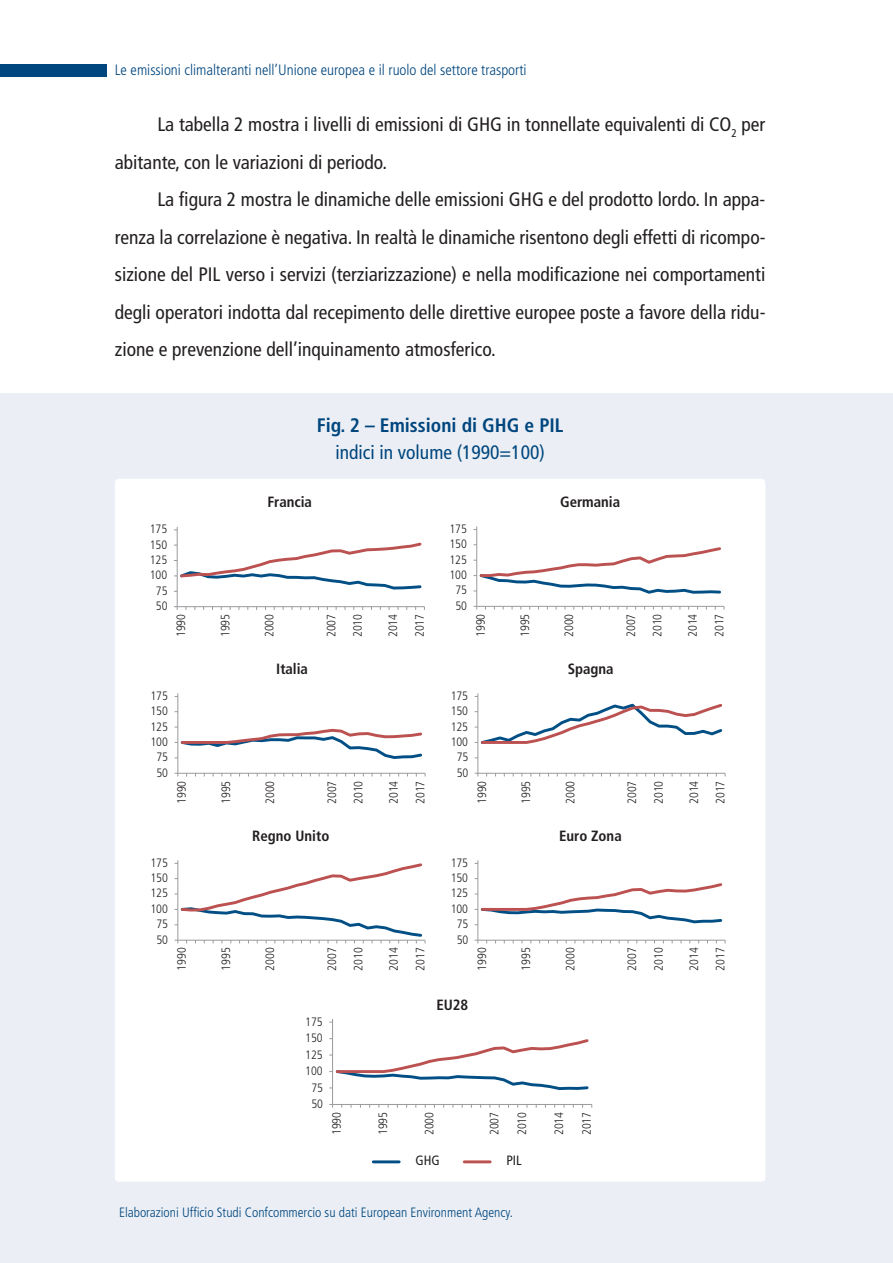
<style>
.page{position:relative;width:893px;height:1263px;background:#fff}
.page>*{position:absolute;margin:0;border:0;box-sizing:border-box;transform-origin:0 0}
.t1{font:condensed 19.5px/37.5px "Frutiger LT Std";color:#231f20}
.t2{font:700 condensed 19.5px "Frutiger LT Std";color:#00467e}
.t3{font:condensed 19.5px "Frutiger LT Std";color:#00467e}
.t4{font:300 condensed 15px "Frutiger LT Std";color:#00467e}
.t5{font:700 condensed 14.85px "Frutiger LT Std";color:#231f20}
.t6{font:300 condensed 13.5px "Frutiger LT Std";color:#00467e}
.t7{font:condensed 13.5px "Frutiger LT Std";letter-spacing:-.005em;color:#231f20}
.t8{font:300 condensed 12.15px/26.5px "Frutiger LT Std";letter-spacing:-.005em;color:#231f20}
</style>
<div class="page">
<div style="left:0;top:64px;width:106px;height:13px;background:#00467e"></div>
<div style="left:0;top:394px;width:893px;height:869px;background:#ebeff5"></div>
<div style="left:115px;top:479px;width:650px;height:703px;background:#fff;border-radius:4px"></div>
<hr style="left:177px;top:527px;width:1px;height:80px;background:#989a9d">
<hr style="left:177px;top:606px;width:247px;height:1px;background:#989a9d">
<svg style="left:174px;top:606px;width:4px;height:4px"></svg>
<svg style="left:174px;top:541px;width:248px;height:51px"></svg>
<hr style="left:476px;top:526px;width:1px;height:80px;background:#989a9d">
<hr style="left:477px;top:606px;width:247px;height:1px;background:#989a9d">
<svg style="left:473px;top:544px;width:248px;height:51px"></svg>
<hr style="left:177px;top:693px;width:1px;height:80px;background:#989a9d">
<hr style="left:178px;top:773px;width:247px;height:1px;background:#989a9d">
<svg style="left:175px;top:726px;width:247px;height:34px"></svg>
<hr style="left:477px;top:693px;width:1px;height:80px;background:#989a9d">
<hr style="left:478px;top:773px;width:247px;height:1px;background:#989a9d">
<svg style="left:475px;top:696px;width:248px;height:50px"></svg>
<hr style="left:177px;top:860px;width:1px;height:80px;background:#989a9d">
<hr style="left:178px;top:940px;width:247px;height:1px;background:#989a9d">
<svg style="left:175px;top:861px;width:249px;height:82px"></svg>
<hr style="left:477px;top:860px;width:1px;height:80px;background:#989a9d">
<hr style="left:478px;top:940px;width:247px;height:1px;background:#989a9d">
<svg style="left:475px;top:878px;width:248px;height:47px"></svg>
<hr style="left:332px;top:1019px;width:1px;height:85px;background:#989a9d">
<hr style="left:333px;top:1104px;width:259px;height:1px;background:#989a9d">
<svg style="left:329px;top:1038px;width:260px;height:52px"></svg>
<hr style="left:373px;top:1160px;width:26px;height:3px;background:#014f85">
<hr style="left:464px;top:1160px;width:26px;height:3px;background:#bb5150">
<p class="t4" style="left:115px;top:62px;width:413px">Le emissioni climalteranti nell’Unione europea e il ruolo del settore trasporti</p>
<p class="t1" style="left:115px;top:106px;width:652px;text-indent:43px">La tabella 2 mostra i livelli di emissioni di GHG in tonnellate equivalenti di CO<sub>2</sub> per abitante, con le variazioni di periodo.</p>
<p class="t1" style="left:115px;top:181px;width:652px;text-align:justify;text-indent:43px">La figura 2 mostra le dinamiche delle emissioni GHG e del prodotto lordo. In appa&shy;renza la correlazione è negativa. In realtà le dinamiche risentono degli effetti di ricompo&shy;sizione del PIL verso i servizi (terziarizzazione) e nella modificazione nei comportamenti degli operatori indotta dal recepimento delle direttive europee poste a favore della ridu&shy;zione e prevenzione dell’inquinamento atmosferico.</p>
<p class="t2" style="left:317px;top:413px;width:248px">Fig. 2 – Emissioni di GHG e PIL</p>
<p class="t3" style="left:335px;top:441px;width:211px">indici in volume (1990=100)</p>
<p class="t5" style="left:267px;top:493px;width:46px">Francia</p>
<p class="t5" style="left:560px;top:493px;width:61px">Germania</p>
<p class="t8" style="left:150px;top:516px;width:19px">175</p>
<p class="t8" style="left:449px;top:516px;width:19px">175</p>
<p class="t8" style="left:150px;top:531px;width:19px">150</p>
<p class="t8" style="left:449px;top:531px;width:19px">150</p>
<p class="t8" style="left:150px;top:547px;width:19px">125</p>
<p class="t8" style="left:449px;top:546px;width:19px">125</p>
<p class="t8" style="left:150px;top:562px;width:19px">100</p>
<p class="t8" style="left:449px;top:562px;width:19px">100</p>
<p class="t8" style="left:156px;top:577px;width:13px">75</p>
<p class="t8" style="left:455px;top:577px;width:13px">75</p>
<p class="t8" style="left:156px;top:593px;width:13px">50</p>
<p class="t8" style="left:455px;top:592px;width:13px">50</p>
<p class="t8" style="left:168px;top:637px;width:25px;rotate:-90deg">1990</p>
<p class="t8" style="left:212px;top:637px;width:25px;rotate:-90deg">1995</p>
<p class="t8" style="left:256px;top:637px;width:25px;rotate:-90deg">2000</p>
<p class="t8" style="left:318px;top:637px;width:25px;rotate:-90deg">2007<br>2010</p>
<p class="t8" style="left:380px;top:637px;width:25px;rotate:-90deg">2014<br>2017</p>
<p class="t8" style="left:468px;top:637px;width:25px;rotate:-90deg">1990</p>
<p class="t8" style="left:512px;top:637px;width:25px;rotate:-90deg">1995</p>
<p class="t8" style="left:556px;top:637px;width:25px;rotate:-90deg">2000</p>
<p class="t8" style="left:618px;top:637px;width:25px;rotate:-90deg">2007<br>2010</p>
<p class="t8" style="left:680px;top:637px;width:25px;rotate:-90deg">2014<br>2017</p>
<p class="t5" style="left:276px;top:660px;width:33px">Italia</p>
<p class="t5" style="left:568px;top:660px;width:47px">Spagna</p>
<p class="t8" style="left:150px;top:683px;width:19px">175</p>
<p class="t8" style="left:451px;top:683px;width:19px">175</p>
<p class="t8" style="left:150px;top:698px;width:19px">150</p>
<p class="t8" style="left:451px;top:698px;width:19px">150</p>
<p class="t8" style="left:150px;top:713px;width:19px">125</p>
<p class="t8" style="left:451px;top:713px;width:19px">125</p>
<p class="t8" style="left:150px;top:729px;width:19px">100</p>
<p class="t8" style="left:451px;top:729px;width:19px">100</p>
<p class="t8" style="left:156px;top:744px;width:13px">75</p>
<p class="t8" style="left:457px;top:744px;width:13px">75</p>
<p class="t8" style="left:156px;top:759px;width:13px">50</p>
<p class="t8" style="left:457px;top:759px;width:13px">50</p>
<p class="t8" style="left:169px;top:804px;width:25px;rotate:-90deg">1990</p>
<p class="t8" style="left:213px;top:804px;width:25px;rotate:-90deg">1995</p>
<p class="t8" style="left:257px;top:804px;width:25px;rotate:-90deg">2000</p>
<p class="t8" style="left:319px;top:804px;width:25px;rotate:-90deg">2007<br>2010</p>
<p class="t8" style="left:381px;top:804px;width:25px;rotate:-90deg">2014<br>2017</p>
<p class="t8" style="left:469px;top:804px;width:25px;rotate:-90deg">1990</p>
<p class="t8" style="left:513px;top:804px;width:25px;rotate:-90deg">1995</p>
<p class="t8" style="left:557px;top:804px;width:25px;rotate:-90deg">2000</p>
<p class="t8" style="left:619px;top:804px;width:25px;rotate:-90deg">2007<br>2010</p>
<p class="t8" style="left:681px;top:804px;width:25px;rotate:-90deg">2014<br>2017</p>
<p class="t5" style="left:252px;top:827px;width:79px">Regno Unito</p>
<p class="t5" style="left:559px;top:827px;width:64px">Euro Zona</p>
<p class="t8" style="left:150px;top:849px;width:19px">175</p>
<p class="t8" style="left:451px;top:849px;width:19px">175</p>
<p class="t8" style="left:150px;top:865px;width:19px">150</p>
<p class="t8" style="left:451px;top:865px;width:19px">150</p>
<p class="t8" style="left:150px;top:880px;width:19px">125</p>
<p class="t8" style="left:451px;top:880px;width:19px">125</p>
<p class="t8" style="left:150px;top:895px;width:19px">100</p>
<p class="t8" style="left:451px;top:895px;width:19px">100</p>
<p class="t8" style="left:156px;top:911px;width:13px">75</p>
<p class="t8" style="left:457px;top:911px;width:13px">75</p>
<p class="t8" style="left:156px;top:926px;width:13px">50</p>
<p class="t8" style="left:457px;top:926px;width:13px">50</p>
<p class="t8" style="left:169px;top:971px;width:25px;rotate:-90deg">1990</p>
<p class="t8" style="left:213px;top:971px;width:25px;rotate:-90deg">1995</p>
<p class="t8" style="left:257px;top:971px;width:25px;rotate:-90deg">2000</p>
<p class="t8" style="left:319px;top:971px;width:25px;rotate:-90deg">2007<br>2010</p>
<p class="t8" style="left:381px;top:971px;width:25px;rotate:-90deg">2014<br>2017</p>
<p class="t8" style="left:469px;top:971px;width:25px;rotate:-90deg">1990</p>
<p class="t8" style="left:513px;top:971px;width:25px;rotate:-90deg">1995</p>
<p class="t8" style="left:557px;top:971px;width:25px;rotate:-90deg">2000</p>
<p class="t8" style="left:619px;top:971px;width:25px;rotate:-90deg">2007<br>2010</p>
<p class="t8" style="left:681px;top:971px;width:25px;rotate:-90deg">2014<br>2017</p>
<p class="t8" style="left:305px;top:1008px;width:19px">175</p>
<p class="t8" style="left:305px;top:1025px;width:19px">150</p>
<p class="t8" style="left:305px;top:1041px;width:19px">125</p>
<p class="t8" style="left:305px;top:1058px;width:19px">100</p>
<p class="t8" style="left:311px;top:1074px;width:13px">75</p>
<p class="t8" style="left:311px;top:1091px;width:13px">50</p>
<p class="t5" style="left:436px;top:996px;width:33px">EU28</p>
<p class="t8" style="left:324px;top:1135px;width:25px;rotate:-90deg">1990</p>
<p class="t8" style="left:370px;top:1135px;width:25px;rotate:-90deg">1995</p>
<p class="t8" style="left:416px;top:1135px;width:25px;rotate:-90deg">2000</p>
<p class="t8" style="left:481px;top:1135px;width:25px;rotate:-90deg">2007</p>
<p class="t8" style="left:509px;top:1135px;width:25px;rotate:-90deg">2010</p>
<p class="t8" style="left:546px;top:1135px;width:25px;rotate:-90deg">2014</p>
<p class="t8" style="left:574px;top:1135px;width:25px;rotate:-90deg">2017</p>
<p class="t7" style="left:415px;top:1153px;width:26px">GHG</p>
<p class="t7" style="left:507px;top:1153px;width:17px">PIL</p>
<p class="t6" style="left:119px;top:1205px;width:395px">Elaborazioni Ufficio Studi Confcommercio su dati European Environment Agency.</p>
</div>
